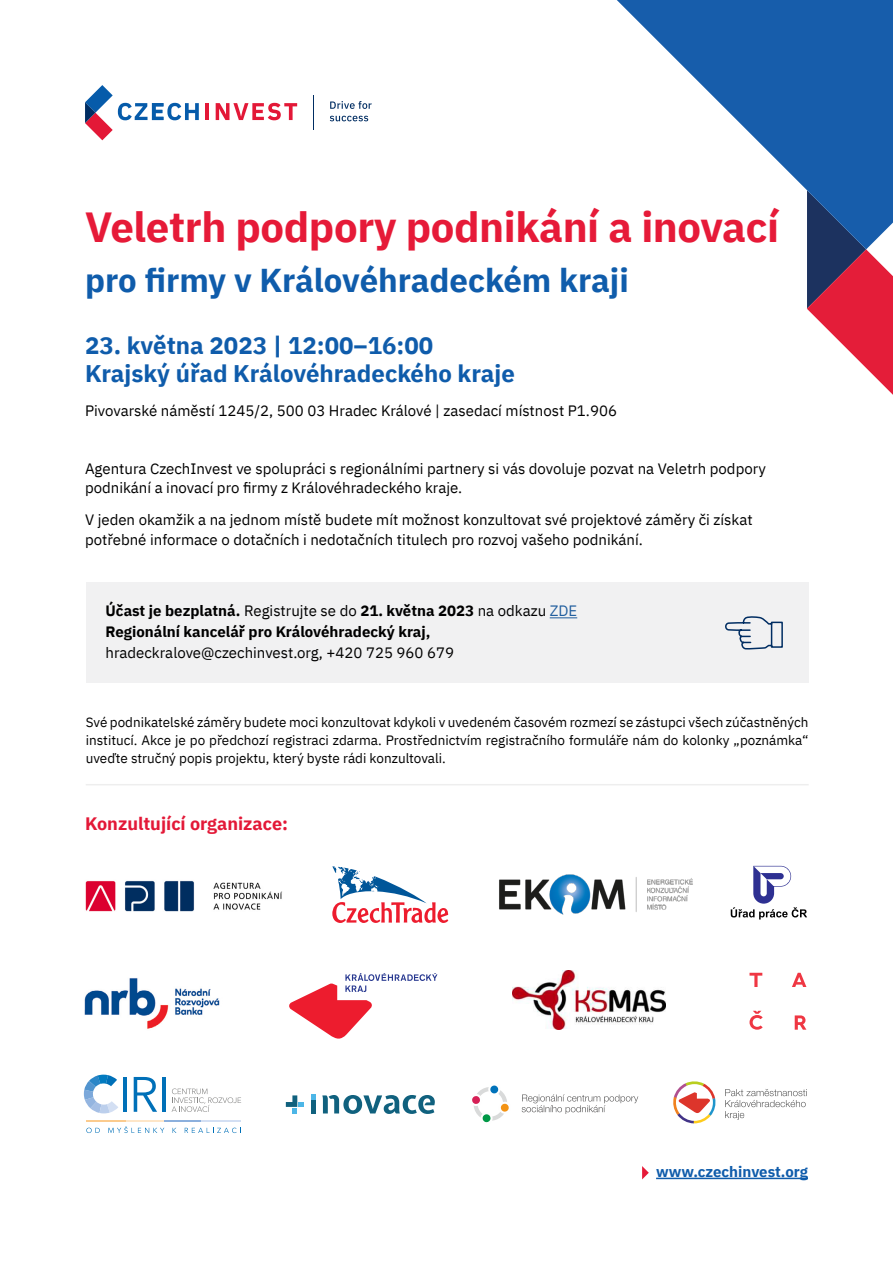
<style>
.page{position:relative;width:893px;height:1263px;background:#fff}
.page>*{position:absolute;margin:0;border:0;box-sizing:border-box;transform-origin:0 0}
.t1{font:700 42px "IBM Plex Sans";letter-spacing:-.01em;color:#e61a38}
.t2{font:700 33px "IBM Plex Sans";color:#0f5cab}
.t3{font:700 24px/28.8px "IBM Plex Sans";color:#0f5cab}
.t4{font:700 18px "IBM Plex Sans";color:#e31837}
.t5{font:15px/19.5px "IBM Plex Sans";color:#000}
.t6{font:700 15px/21px "IBM Plex Sans";color:#000}
.t7{font:700 15px "IBM Plex Sans";color:#0f5cab}
.t8{font:13.5px/18px "IBM Plex Sans";color:#000;text-align:justify}
.s1{font-weight:400}
.s2{font-weight:400;color:#215e9e}
</style>
<div class="page">
<svg style="left:617px;top:0;width:276px;height:190px;fill:#175dab"></svg>
<svg style="left:807px;top:190px;width:86px;height:205px"></svg>
<hr style="left:656px;top:1178px;width:152px;height:1px;background:#0f5cab">
<svg style="left:642px;top:1166px;width:7px;height:13px"></svg>
<svg style="left:85px;top:85px;width:114px;height:55px"></svg>
<hr style="left:205px;top:103px;width:4px;height:17px;background:#e31837">
<svg style="left:216px;top:103px;width:81px;height:17px"></svg>
<svg style="left:330px;top:101px;width:42px;height:8px"></svg>
<svg style="left:330px;top:116px;width:38px;height:5px"></svg>
<hr style="left:313px;top:95px;width:1px;height:35px;background:#002d62">
<hr style="left:86px;top:784px;width:723px;height:1px;background:#eee">
<div style="left:86px;top:582px;width:723px;height:101px;background:#f1f1f2"></div>
<svg style="left:550px;top:617px;width:27px;height:1px"></svg>
<img style="left:85px;top:880px;width:197px;height:32px">
<img style="left:499px;top:874px;width:194px;height:41px">
<svg style="left:332px;top:866px;width:116px;height:57px"></svg>
<svg style="left:731px;top:866px;width:76px;height:53px"></svg>
<svg style="left:749px;top:973px;width:13px;height:14px"></svg>
<svg style="left:792px;top:973px;width:14px;height:14px"></svg>
<svg style="left:795px;top:1015px;width:11px;height:15px"></svg>
<svg style="left:749px;top:1011px;width:14px;height:19px"></svg>
<img style="left:84px;top:978px;width:136px;height:51px">
<img style="left:512px;top:970px;width:153px;height:59px">
<svg style="left:289px;top:973px;width:148px;height:65px"></svg>
<svg style="left:86px;top:1128px;width:14px;height:5px"></svg>
<svg style="left:108px;top:1126px;width:56px;height:7px"></svg>
<svg style="left:173px;top:1128px;width:3px;height:5px"></svg>
<svg style="left:185px;top:1128px;width:56px;height:5px"></svg>
<hr style="left:86px;top:1120px;width:40px;height:2px;background:#fbcb8e">
<hr style="left:126px;top:1120px;width:38px;height:2px;background:#fee6c8">
<hr style="left:164px;top:1120px;width:37px;height:2px;background:#8cb0dd">
<hr style="left:201px;top:1120px;width:40px;height:2px;background:#d3dff3">
<svg style="left:84px;top:1075px;width:34px;height:38px"></svg>
<hr style="left:124px;top:1077px;width:3px;height:35px;background:#0070b8">
<svg style="left:134px;top:1077px;width:23px;height:35px"></svg>
<hr style="left:162px;top:1077px;width:4px;height:35px;background:#0070b8">
<svg style="left:172px;top:1088px;width:69px;height:24px"></svg>
<svg style="left:673px;top:1081px;width:43px;height:42px"></svg>
<svg style="left:725px;top:1089px;width:82px;height:31px"></svg>
<div style="left:311px;top:1100px;width:5px;height:13px;background:#10617e"></div>
<svg style="left:322px;top:1095px;width:113px;height:19px"></svg>
<svg style="left:286px;top:1095px;width:18px;height:18px"></svg>
<svg style="left:311px;top:1094px;width:5px;height:5px"></svg>
<svg style="left:522px;top:1094px;width:116px;height:20px"></svg>
<svg style="left:472px;top:1085px;width:37px;height:38px"></svg>
<svg style="left:725px;top:616px;width:58px;height:34px"></svg>
<h1 class="t1" style="left:85px;top:193px;width:696px">Veletrh podpory podnikání a inovací</h1>
<h2 class="t2" style="left:85px;top:254px;width:545px">pro firmy v Královéhradeckém kraji</h2>
<h3 class="t3" style="left:85px;top:329px;width:431px">23. května 2023 | 12:00–16:00<br>Krajský úřad Královéhradeckého kraje</h3>
<p class="t5" style="left:85px;top:400px;width:533px">Pivovarské náměstí 1245/2, 500 03 Hradec Králové | zasedací místnost P1.906</p>
<p class="t5" style="left:85px;top:457px;width:682px">Agentura CzechInvest ve spolupráci s regionálními partnery si vás dovoluje pozvat na Veletrh podpory podnikání a inovací pro firmy z Královéhradeckého kraje.</p>
<p class="t5" style="left:85px;top:509px;width:669px">V jeden okamžik a na jednom místě budete mít možnost konzultovat své projektové záměry či získat potřebné informace o dotačních i nedotačních titulech pro rozvoj vašeho podnikání.</p>
<p class="t6" style="left:106px;top:599px;width:473px">Účast je bezplatná. <span class="s1">Registrujte se do</span> 21. května 2023 <span class="s1">na odkazu</span> <span class="s2">ZDE<br></span>Regionální kancelář pro Královéhradecký kraj,</p>
<p class="t5" style="left:106px;top:642px;width:350px">hradeckralove@czechinvest.org, +420 725 960 679</p>
<p class="t8" style="left:86px;top:712px;width:724px">Své podnikatelské záměry budete moci konzultovat kdykoli v uvedeném časovém rozmezí se zástupci všech zúčastněných institucí. Akce je po předchozí registraci zdarma. Prostřednictvím registračního formuláře nám do kolonky „poznámka“ uveďte stručný popis projektu, který byste rádi konzultovali.</p>
<p class="t4" style="left:85px;top:809px;width:205px">Konzultující organizace:</p>
<p class="t7" style="left:656px;top:1160px;width:153px">www.czechinvest.org</p>
</div>
